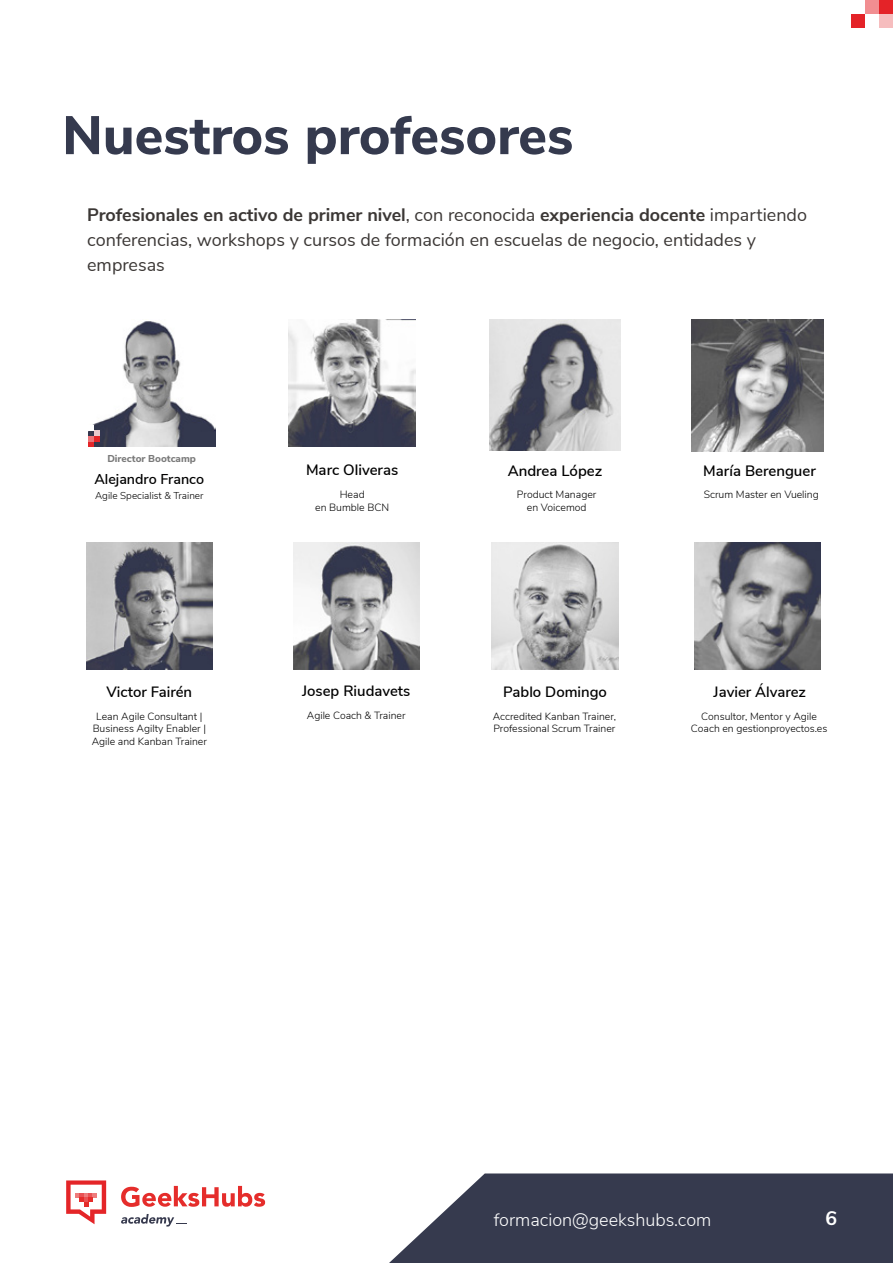
<style>
.page{position:relative;width:893px;height:1263px;background:#fff}
.page>*{position:absolute;margin:0;border:0;box-sizing:border-box;transform-origin:0 0}
.t1{font:800 54px "Nunito Sans";color:#353a4e}
.t2{font:700 19.5px "Nunito Sans";color:#fff}
.t3{font:18px/24.9px "Nunito Sans";color:#3b3735}
.t4{font:300 18px "Nunito Sans";color:#fff}
.t5{font:600 15px "Nunito Sans";color:#010000}
.t6{font:600 14.85px "Nunito Sans";color:#010000}
.t7{font:600 14.25px "Nunito Sans";color:#010000}
.t8{font:300 10.5px/12.6px "Nunito Sans";color:#010000;text-align:center}
.t9{font:300 10.35px/12.5px "Nunito Sans";color:#010000;text-align:center}
.t10{font:300 9.9px "Nunito Sans";color:#010000}
.t11{font:800 9.9px "Nunito Sans";color:#7a7a7a}
.s1{font-weight:700}
</style>
<div class="page">
<svg style="left:121px;top:1186px;width:144px;height:21px"></svg>
<svg style="left:121px;top:1214px;width:65px;height:12px"></svg>
<svg style="left:66px;top:1180px;width:40px;height:44px"></svg>
<svg style="left:389px;top:1173px;width:504px;height:90px;background:#4a4d5f"></svg>
<div style="left:879px;top:0;width:14px;height:14px;background:#e42328"></div>
<div style="left:851px;top:14px;width:14px;height:14px;background:#e42328"></div>
<div style="left:865px;top:0;width:14px;height:14px;background:#f18e91"></div>
<div style="left:879px;top:14px;width:14px;height:14px;background:#f6bdbe"></div>
<img style="left:491px;top:543px;width:127px;height:127px">
<img style="left:289px;top:320px;width:127px;height:127px">
<img style="left:490px;top:320px;width:130px;height:130px">
<img style="left:695px;top:543px;width:126px;height:126px">
<img style="left:293px;top:543px;width:127px;height:127px">
<img style="left:86px;top:543px;width:126px;height:126px">
<img style="left:92px;top:321px;width:123px;height:126px">
<svg style="left:88px;top:425px;width:12px;height:22px"></svg>
<img style="left:692px;top:320px;width:131px;height:131px">
<h1 class="t1" style="left:62px;top:96px;width:513px">Nuestros profesores</h1>
<h3 class="t3" style="left:87px;top:201px;width:721px"><span class="s1">Profesionales en activo de primer nivel</span>, con reconocida <span class="s1">experiencia docente</span> impartiendo conferencias, workshops y cursos de formación en escuelas de negocio, entidades y empresas</h3>
<p class="t11" style="left:107px;top:452px;width:90px">Director Bootcamp</p>
<h3 class="t7" style="left:94px;top:468px;width:111px">Alejandro Franco</h3>
<p class="t10" style="left:95px;top:488px;width:110px">Agile Specialist &amp; Trainer</p>
<h3 class="t6" style="left:106px;top:681px;width:87px">Victor Fairén</h3>
<p class="t9" style="left:92px;top:709px;width:117px">Lean Agile Consultant |<br>Business Agilty Enabler |<br>Agile and Kanban Trainer</p>
<h3 class="t5" style="left:306px;top:459px;width:94px">Marc Oliveras</h3>
<p class="t8" style="left:315px;top:487px;width:76px">Head<br>en Bumble BCN</p>
<h3 class="t6" style="left:302px;top:680px;width:110px">Josep Riudavets</h3>
<p class="t9" style="left:307px;top:709px;width:100px">Agile Coach &amp; Trainer</p>
<h3 class="t5" style="left:508px;top:459px;width:96px">Andrea López</h3>
<p class="t8" style="left:517px;top:488px;width:81px">Product Manager en Voicemod</p>
<h3 class="t6" style="left:503px;top:681px;width:105px">Pablo Domingo</h3>
<p class="t9" style="left:493px;top:709px;width:125px;text-align:left">Accredited Kanban Trainer,<br>Professional Scrum Trainer</p>
<h3 class="t5" style="left:703px;top:459px;width:114px">María Berenguer</h3>
<p class="t8" style="left:704px;top:488px;width:117px">Scrum Master en Vueling</p>
<h3 class="t6" style="left:714px;top:681px;width:94px">Javier Álvarez</h3>
<p class="t9" style="left:691px;top:709px;width:138px">Consultor, Mentor y Agile<br>Coach en gestionproyectos.es</p>
<h3 class="t4" style="left:494px;top:1206px;width:219px">formacion@geekshubs.com</h3>
<h2 class="t2" style="left:826px;top:1204px;width:13px">6</h2>
</div>
